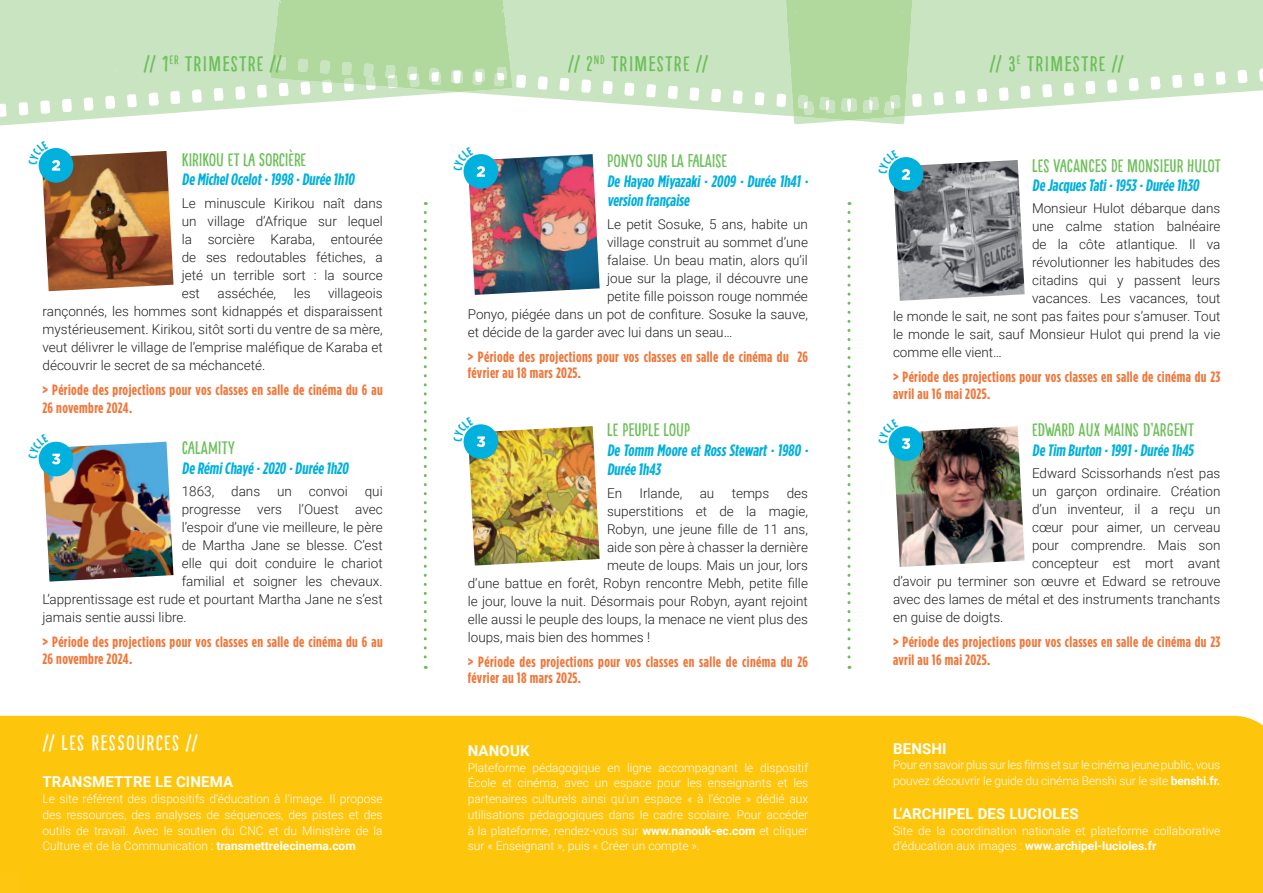
<style>
.page{position:relative;width:1263px;height:893px;background:#fff}
.page>*{position:absolute;margin:0;border:0;box-sizing:border-box;transform-origin:0 0}
.t1{font:21px "Pinto NO 01";letter-spacing:.06em;color:#6bbf58}
.t2{font:21px "Pinto NO 01";letter-spacing:.06em;color:#fff}
.t3{font:18px "Pinto NO 01";color:#6bbf58}
.t4{font:700 16.5px/19.5px "Gotham Condensed";color:#00b0dd}
.t5{font:700 15px/16.5px "Gotham Condensed";letter-spacing:.025em;color:#f37537}
.t6{font:700 15px "Roboto";letter-spacing:.01em;color:#fff}
.t7{font:300 13.5px/18px "Roboto";color:#231f20;text-align:justify}
.t8{font:300 12px/15.8px "Roboto";color:#fff;text-align:justify}
.s1{font-weight:700}
</style>
<div class="page">
<svg style="left:510px;top:0;width:276px;height:116px;background:#d0e7c8"></svg>
<svg style="left:0;top:0;width:510px;height:125px;fill:#c9e4c0"></svg>
<svg style="left:271px;top:0;width:241px;height:92px;background:#b7dba5"></svg>
<svg style="left:794px;top:0;width:469px;height:124px;fill:#c9e4c0"></svg>
<svg style="left:786px;top:0;width:126px;height:120px;background:#b5daa3"></svg>
<svg style="left:847px;top:212px;width:3px;height:457px"></svg>
<div style="left:0;top:716px;width:1263px;height:177px;background:#fec50d"></div>
<svg style="left:424px;top:212px;width:3px;height:457px"></svg>
<div style="left:0;top:872px;width:20px;height:21px;background:#fec611"></div>
<img style="left:38px;top:148px;width:136px;height:144px">
<img style="left:463px;top:154px;width:137px;height:141px">
<svg style="left:888px;top:157px;width:137px;height:144px;background:#8e979c"></svg>
<img style="left:463px;top:424px;width:137px;height:141px">
<img style="left:888px;top:426px;width:137px;height:141px">
<img style="left:38px;top:441px;width:136px;height:141px">
<h1 class="t1" style="left:144px;top:52px;width:140px">// 1<sup>ER</sup> TRIMESTRE //</h1>
<h2 class="t3" style="left:182px;top:149px;width:126px">KIRIKOU ET LA SORCIÈRE</h2>
<p class="t4" style="left:182px;top:170px;width:177px">De MichelOcelot·1998 ·Durée 1h10</p>
<p class="t7" style="left:182px;top:193px;width:202px">Le minuscule Kirikou naît dans un village d’Afrique sur lequel la sorcière Karaba, entourée de ses redoutables fétiches, a jeté un terrible sort : la source est</p>
<p class="t7" style="left:43px;top:283px;width:342px;text-indent:285px">villageois rançonnés, les hommes sont kidnappés et disparaissent mystérieusement. Kirikou, sitôt sorti du ventre de sa mère, veut délivrer le village de l’emprise maléfique de Karaba et découvrir le secret de sa méchanceté.</p>
<p class="t5" style="left:43px;top:380px;width:342px;line-height:18px">&gt; Période des projections pour vos classes en salle de cinéma du 6 au<br>26 novembre 2024.</p>
<h2 class="t3" style="left:182px;top:438px;width:55px">CALAMITY</h2>
<p class="t4" style="left:182px;top:458px;width:171px">De RémiChayé ·2020 ·Durée 1h20</p>
<p class="t7" style="left:182px;top:482px;width:34px">1863,</p>
<p class="t7" style="left:231px;top:482px;width:30px">dans</p>
<p class="t7" style="left:277px;top:482px;width:16px">un</p>
<p class="t7" style="left:309px;top:482px;width:40px">convoi</p>
<p class="t7" style="left:365px;top:482px;width:19px">qui</p>
<p class="t7" style="left:182px;top:500px;width:202px">progresse vers l’Ouest avec</p>
<p class="t7" style="left:182px;top:518px;width:202px">l’espoir d’une vie meilleure, le père</p>
<p class="t7" style="left:182px;top:536px;width:202px">de Martha Jane se blesse. C’est</p>
<p class="t7" style="left:182px;top:554px;width:202px">elle qui doit conduire le chariot</p>
<p class="t7" style="left:182px;top:572px;width:202px">familial et soigner les chevaux.</p>
<p class="t7" style="left:43px;top:590px;width:342px">L’apprentissage est rude et pourtant Martha Jane ne s’est</p>
<p class="t7" style="left:43px;top:608px;width:146px">jamais sentie aussi libre.</p>
<p class="t5" style="left:43px;top:633px;width:342px">&gt; Période des projections pour vos classes en salle de cinéma du 6 au<br>26 novembre 2024.</p>
<p class="t7" style="left:217px;top:283px;width:60px">asséchée,</p>
<p class="t7" style="left:294px;top:283px;width:18px">les</p>
<h1 class="t2" style="left:43px;top:730px;width:156px">// LES RESSOURCES //</h1>
<p class="t6" style="left:43px;top:772px;width:192px">TRANSMETTRE LE CINEMA</p>
<p class="t8" style="left:43px;top:791px;width:342px">Le site référent des dispositifs d’éducation à l’image. Il propose des ressources, des analyses de séquences, des pistes et des outils de travail. Avec le soutien du CNC et du Ministère de la Culture et de la Communication : <span class="s1">transmettrelecinema.com</span></p>
<h1 class="t1" style="left:568px;top:52px;width:141px">// 2<sup>ND</sup> TRIMESTRE //</h1>
<h2 class="t3" style="left:607px;top:151px;width:121px">PONYO SUR LA FALAISE</h2>
<p class="t4" style="left:607px;top:171px;width:205px">De Hayao Miyazaki · 2009 · Durée 1h41 · version française</p>
<p class="t7" style="left:607px;top:214px;width:202px">Le petit Sosuke, 5 ans, habite un</p>
<p class="t7" style="left:607px;top:232px;width:202px">village construit au sommet d’une</p>
<p class="t7" style="left:607px;top:250px;width:202px">falaise. Un beau matin, alors qu’il</p>
<p class="t7" style="left:607px;top:268px;width:202px">joue sur la plage, il découvre une</p>
<p class="t7" style="left:607px;top:286px;width:202px">petite fille poisson rouge nommée</p>
<p class="t7" style="left:468px;top:304px;width:342px">Ponyo, piégée dans un pot de confiture. Sosuke la sauve,</p>
<p class="t7" style="left:468px;top:322px;width:266px">et décide de la garder avec lui dans un seau…</p>
<p class="t5" style="left:468px;top:348px;width:342px">&gt; Période des projections pour vos classes en salle de cinéma du 26 février au 18 mars 2025.</p>
<h2 class="t3" style="left:607px;top:420px;width:85px">LE PEUPLE LOUP</h2>
<p class="t4" style="left:607px;top:440px;width:205px">De Tomm Moore etRossStewart·1980 ·<br>Durée 1h43</p>
<p class="t7" style="left:607px;top:483px;width:17px">En</p>
<p class="t7" style="left:639px;top:483px;width:44px">Irlande,</p>
<p class="t7" style="left:700px;top:483px;width:16px">au</p>
<p class="t7" style="left:732px;top:483px;width:39px">temps</p>
<p class="t7" style="left:787px;top:483px;width:23px">des</p>
<p class="t7" style="left:607px;top:501px;width:202px">superstitions et de la magie,</p>
<p class="t7" style="left:607px;top:519px;width:202px">Robyn, une jeune fille de 11 ans,</p>
<p class="t7" style="left:607px;top:537px;width:202px">aide son père à chasser la dernière</p>
<p class="t7" style="left:607px;top:555px;width:202px">meute de loups. Mais un jour, lors</p>
<p class="t7" style="left:468px;top:573px;width:342px">d’une battue en forêt, Robyn rencontre Mebh, petite fille</p>
<p class="t7" style="left:468px;top:591px;width:342px">le jour, louve la nuit. Désormais pour Robyn, ayant rejoint</p>
<p class="t7" style="left:468px;top:609px;width:342px">elle aussi le peuple des loups, la menace ne vient plus des</p>
<p class="t7" style="left:468px;top:627px;width:184px">loups, mais bien des hommes !</p>
<p class="t5" style="left:468px;top:653px;width:342px">&gt; Période des projections pour vos classes en salle de cinéma du 26 février au 18 mars 2025.</p>
<p class="t6" style="left:468px;top:740px;width:63px">NANOUK</p>
<p class="t8" style="left:468px;top:759px;width:342px">Plateforme pédagogique en ligne accompagnant le dispositif École et cinéma, avec un espace pour les enseignants et les partenaires culturels ainsi qu’un espace « à l’école » dédié aux utilisations pédagogiques dans le cadre scolaire. Pour accéder à la plateforme, rendez-vous sur <span class="s1">www.nanouk-ec.com</span> et cliquer sur « Enseignant », puis « Créer un compte ».</p>
<h1 class="t1" style="left:990px;top:52px;width:135px">// 3<sup>E</sup> TRIMESTRE //</h1>
<h2 class="t3" style="left:1032px;top:155px;width:190px">LES VACANCES DE MONSIEUR HULOT</h2>
<p class="t4" style="left:1032px;top:175px;width:171px">De JacquesTati·1953 ·Durée 1h30</p>
<p class="t7" style="left:1032px;top:199px;width:190px">Monsieur Hulot débarque dans</p>
<p class="t7" style="left:1032px;top:217px;width:190px">une calme station balnéaire</p>
<p class="t7" style="left:1032px;top:235px;width:190px">de la côte atlantique. Il va</p>
<p class="t7" style="left:1032px;top:253px;width:190px">révolutionner les habitudes des</p>
<p class="t7" style="left:1032px;top:271px;width:190px">citadins qui y passent leurs</p>
<p class="t7" style="left:1032px;top:289px;width:190px">vacances. Les vacances, tout</p>
<p class="t7" style="left:893px;top:307px;width:329px">le monde le sait, ne sont pas faites pour s’amuser. Tout</p>
<p class="t7" style="left:893px;top:325px;width:329px">le monde le sait, sauf Monsieur Hulot qui prend la vie</p>
<p class="t7" style="left:893px;top:343px;width:110px">comme elle vient…</p>
<p class="t5" style="left:893px;top:369px;width:329px">&gt; Période des projections pour vos classes en salle de cinéma du 23 avril au 16 mai 2025.</p>
<h2 class="t3" style="left:1032px;top:420px;width:164px">EDWARD AUX MAINS D’ARGENT</h2>
<p class="t4" style="left:1032px;top:440px;width:166px">De Tim Burton ·1991·Durée 1h45</p>
<p class="t7" style="left:1032px;top:464px;width:190px">Edward Scissorhands n’est pas</p>
<p class="t7" style="left:1032px;top:482px;width:190px">un garçon ordinaire. Création</p>
<p class="t7" style="left:1032px;top:500px;width:190px">d’un inventeur, il a reçu un</p>
<p class="t7" style="left:1032px;top:518px;width:190px">cœur pour aimer, un cerveau</p>
<p class="t7" style="left:1032px;top:536px;width:190px">pour comprendre. Mais son</p>
<p class="t7" style="left:1032px;top:554px;width:190px">concepteur est mort avant</p>
<p class="t7" style="left:893px;top:572px;width:329px">d’avoir pu terminer son œuvre et Edward se retrouve</p>
<p class="t7" style="left:893px;top:590px;width:329px">avec des lames de métal et des instruments tranchants</p>
<p class="t7" style="left:893px;top:608px;width:112px">en guise de doigts.</p>
<p class="t5" style="left:893px;top:633px;width:329px;line-height:18px">&gt; Période des projections pour vos classes en salle de cinéma du 23 avril au 16 mai 2025.</p>
<p class="t6" style="left:893px;top:738px;width:55px">BENSHI</p>
<p class="t8" style="left:893px;top:757px;width:329px">Pour en savoir plus sur les films et sur le cinéma jeune public, vous pouvez découvrir le guide du cinéma Benshi sur le site <span class="s1">benshi.fr.</span></p>
<p class="t6" style="left:893px;top:803px;width:187px">L’ARCHIPEL DES LUCIOLES</p>
<p class="t8" style="left:893px;top:822px;width:329px">Site de la coordination nationale et plateforme collaborative d’éducation aux images : <span class="s1">www.archipel-lucioles.fr</span></p>
</div>
